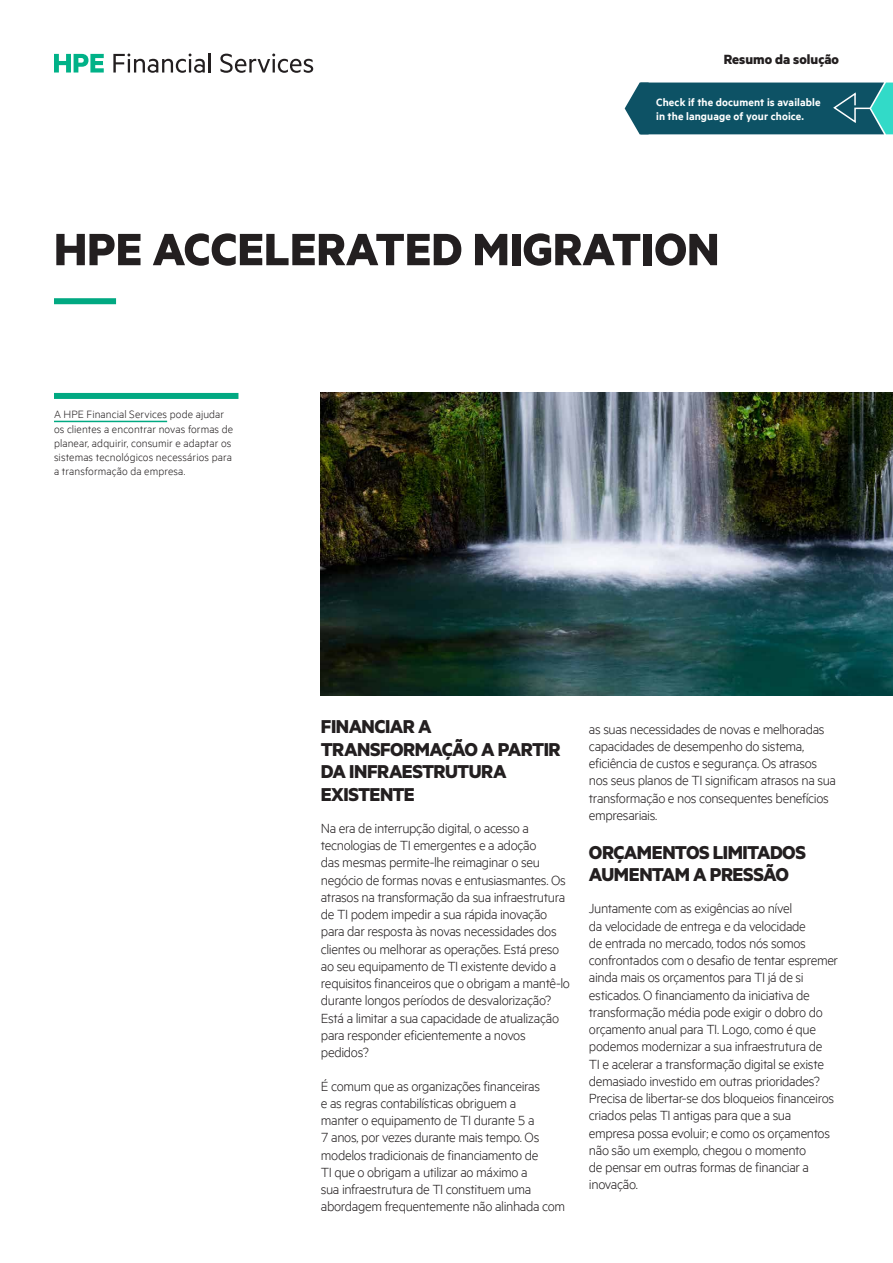
<style>
.page{position:relative;width:893px;height:1263px;background:#fff}
.page>*{position:absolute;margin:0;border:0;box-sizing:border-box;transform-origin:0 0}
.Headline_MetricHPE_B{font:700 51px "Metric HPE";color:#231f20}
.Body_subheadline_Met{font:700 21px/22.5px "Metric HPE";letter-spacing:-.03em;color:#231f20}
.Body_text_MetricHPE{font:300 15px/17.2px "Metric HPE";letter-spacing:-.025em;color:#231f20}
.Body_text_last_Metri{font:300 15px/17.2px "Metric HPE";letter-spacing:-.025em;color:#231f20}
.Descriptor_MetricHPE{font:700 15px "Metric HPE";color:#231f20}
.Sidebar_header_Metri{font:300 12px/14.2px "Metric HPE";letter-spacing:.01em;color:#231f20}
.Sidebar_header_Metri-2{font:600 12px/13.5px "Metric HPE";letter-spacing:.01em;color:#fff}
</style>
<div class="page">
<svg style="left:625px;top:83px;width:268px;height:51px;background:#196070"></svg>
<div style="left:54px;top:298px;width:62px;height:6px;background:#01a982"></div>
<div style="left:54px;top:393px;width:184px;height:6px;background:#01a982"></div>
<hr style="left:54px;top:421px;width:113px;height:1px;background:#01a982">
<img style="left:321px;top:393px;width:572px;height:303px">
<svg style="left:54px;top:54px;width:50px;height:19px"></svg>
<svg style="left:113px;top:54px;width:92px;height:19px"></svg>
<hr style="left:209px;top:53px;width:2px;height:20px;background:#231f20">
<svg style="left:220px;top:54px;width:93px;height:19px"></svg>
<p class="Descriptor_MetricHPE" style="left:724px;top:50px;width:117px">Resumo da solução</p>
<p class="Sidebar_header_Metri-2" style="left:656px;top:95px;width:166px">Check if the document is available in the language of your choice.</p>
<p class="Headline_MetricHPE_B" style="left:54px;top:218px;width:667px">HPE ACCELERATED MIGRATION</p>
<p class="Sidebar_header_Metri" style="left:54px;top:407px;width:181px">A HPE Financial Services pode ajudar os clientes a encontrar novas formas de planear, adquirir, consumir e adaptar os sistemas tecnológicos necessários para a transformação da empresa.</p>
<p class="Body_subheadline_Met" style="left:321px;top:715px;width:241px">FINANCIAR A<br>TRANSFORMAÇÃO A PARTIR<br>DA INFRAESTRUTURA<br>EXISTENTE</p>
<p class="Body_text_MetricHPE" style="left:321px;top:819px;width:251px">Na era de interrupção digital, o acesso a tecnologias de TI emergentes e a adoção<br>das mesmas permite-lhe reimaginar o seu negócio de formas novas e entusiasmantes. Os atrasos na transformação da sua infraestrutura de TI podem impedir a sua rápida inovação para dar resposta às novas necessidades dos clientes ou melhorar as operações. Está preso ao seu equipamento de TI existente devido a requisitos financeiros que o obrigam a mantê-lo durante longos períodos de desvalorização?<br>Está a limitar a sua capacidade de atualização para responder eficientemente a novos pedidos?</p>
<p class="Body_text_MetricHPE" style="left:321px;top:1077px;width:246px">É comum que as organizações financeiras<br>e as regras contabilísticas obriguem a<br>manter o equipamento de TI durante 5 a<br>7 anos, por vezes durante mais tempo. Os modelos tradicionais de financiamento de<br>TI que o obrigam a utilizar ao máximo a<br>sua infraestrutura de TI constituem uma abordagem frequentemente não alinhada com</p>
<p class="Body_text_MetricHPE" style="left:589px;top:720px;width:249px">as suas necessidades de novas e melhoradas capacidades de desempenho do sistema, eficiência de custos e segurança. Os atrasos nos seus planos de TI significam atrasos na sua transformação e nos consequentes benefícios empresariais.</p>
<p class="Body_subheadline_Met" style="left:589px;top:840px;width:218px">ORÇAMENTOS LIMITADOS<br>AUMENTAM A PRESSÃO</p>
<p class="Body_text_last_Metri" style="left:589px;top:899px;width:251px">Juntamente com as exigências ao nível<br>da velocidade de entrega e da velocidade<br>de entrada no mercado, todos nós somos confrontados com o desafio de tentar espremer ainda mais os orçamentos para TI já de si esticados. O financiamento da iniciativa de transformação média pode exigir o dobro do orçamento anual para TI. Logo, como é que podemos modernizar a sua infraestrutura de<br>TI e acelerar a transformação digital se existe demasiado investido em outras prioridades?<br>Precisa de libertar-se dos bloqueios financeiros criados pelas TI antigas para que a sua empresa possa evoluir; e como os orçamentos não são um exemplo, chegou o momento<br>de pensar em outras formas de financiar a inovação.</p>
</div>
